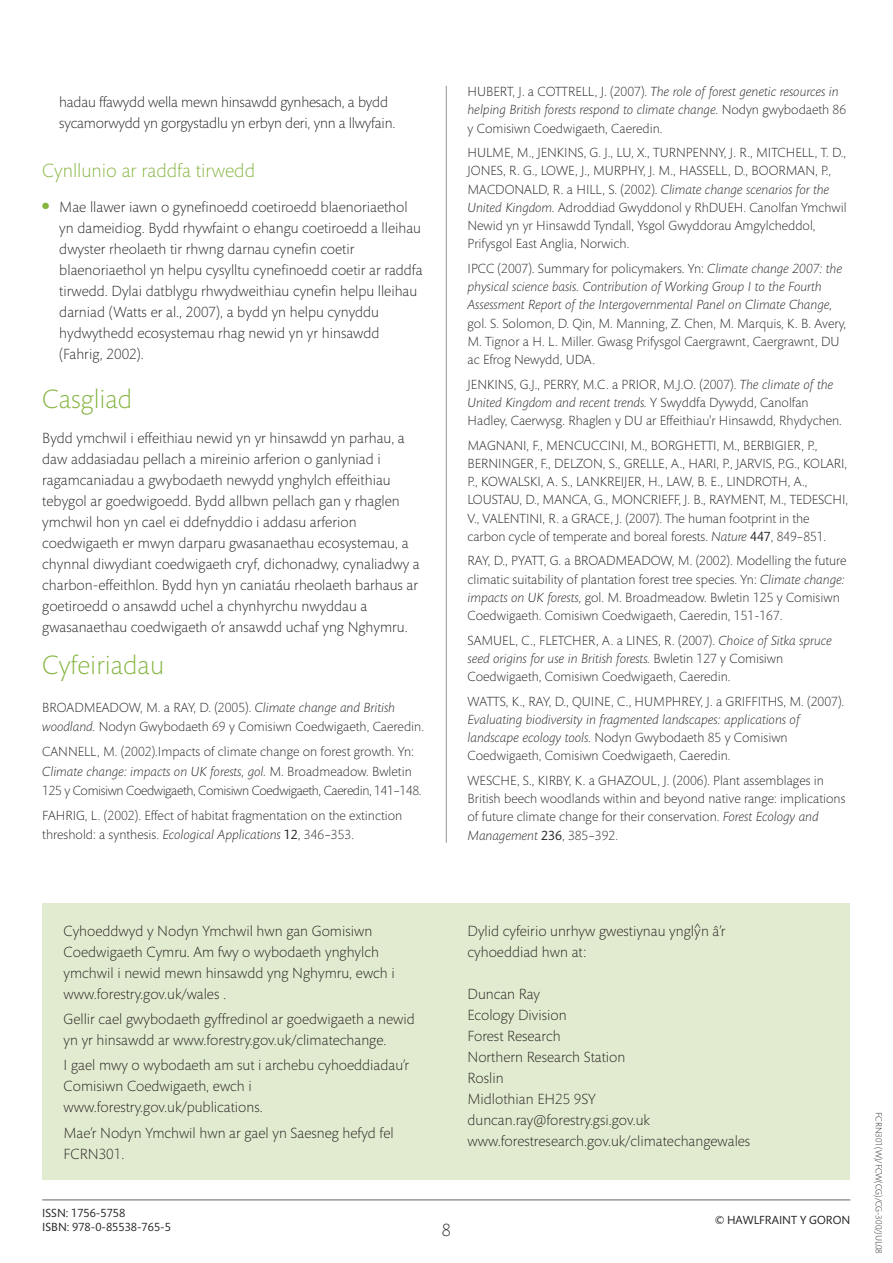
<style>
.page{position:relative;width:893px;height:1263px;background:#fff}
.page>*{position:absolute;margin:0;border:0;box-sizing:border-box;transform-origin:0 0}
.t1{font:300 27px "Mundo Sans";color:#85b43f}
.t2{font:300 19.5px "Mundo Sans";color:#85b43f}
.t3{font:300 18px "Mundo Sans";color:#231f20}
.t4{font:300 15px/21px "Mundo Sans";color:#231f20}
.t5{font:300 13.5px/18.3px "Mundo Sans";color:#231f20}
.t6{font:italic 300 13.5px/18.1px "Mundo Sans";color:#231f20}
.t7{font:300 13.5px/19px "Mundo Sans";letter-spacing:-.03em;color:#231f20}
.t8{font:12px/14.4px "Mundo Sans";color:#231f20}
.t9{font:300 9px "Mundo Sans";color:#231f20}
.s1{font-style:italic}
.s2{font-weight:400}
.s3{font-style:normal}
</style>
<div class="page">
<hr style="left:446px;top:86px;width:1px;height:757px;background:#939598">
<hr style="left:42px;top:1199px;width:808px;height:1px;background:#939598">
<div style="left:42px;top:903px;width:808px;height:276px;background:#e1ebcf"></div>
<p class="t4" style="left:59px;top:93px;width:337px">hadau ffawydd wella mewn hinsawdd gynhesach, a bydd sycamorwydd yn gorgystadlu yn erbyn deri, ynn a llwyfain.</p>
<h2 class="t2" style="left:42px;top:163px;width:214px">Cynllunio ar raddfa tirwedd</h2>
<p class="t4" style="left:59px;top:198px;width:365px;text-indent:-17px"><sup>●</sup> Mae llawer iawn o gynefinoedd coetiroedd blaenoriaethol yn dameidiog. Bydd rhywfaint o ehangu coetiroedd a lleihau dwyster rheolaeth tir rhwng darnau cynefin coetir blaenoriaethol yn helpu cysylltu cynefinoedd coetir ar raddfa tirwedd. Dylai datblygu rhwydweithiau cynefin helpu lleihau darniad (Watts er al., 2007), a bydd yn helpu cynyddu hydwythedd ecosystemau rhag newid yn yr hinsawdd (Fahrig, 2002).</p>
<h1 class="t1" style="left:42px;top:389px;width:91px">Casgliad</h1>
<p class="t4" style="left:42px;top:429px;width:379px">Bydd ymchwil i effeithiau newid yn yr hinsawdd yn parhau, a daw addasiadau pellach a mireinio arferion o ganlyniad i ragamcaniadau a gwybodaeth newydd ynghylch effeithiau tebygol ar goedwigoedd. Bydd allbwn pellach gan y rhaglen ymchwil hon yn cael ei ddefnyddio i addasu arferion coedwigaeth er mwyn darparu gwasanaethau ecosystemau, a chynnal diwydiant coedwigaeth cryf, dichonadwy, cynaliadwy a charbon-effeithlon. Bydd hyn yn caniatáu rheolaeth barhaus ar goetiroedd o ansawdd uchel a chynhyrchu nwyddau a gwasanaethau coedwigaeth o’r ansawdd uchaf yng Nghymru.</p>
<h1 class="t1" style="left:42px;top:654px;width:123px">Cyfeiriadau</h1>
<p class="t5" style="left:42px;top:699px;width:383px;line-height:19px">BROADMEADOW, M. a RAY, D. (2005). <span class="s1">Climate change and British woodland.</span> Nodyn Gwybodaeth 69 y Comisiwn Coedwigaeth, Caeredin.</p>
<p class="t7" style="left:42px;top:744px;width:381px">CANNELL, M. (2002).Impacts of climate change on forest growth. Yn:<br><span class="s1">Climate change: impacts on UK forests, gol.</span> M. Broadmeadow. Bwletin<br>125 y Comisiwn Coedwigaeth, Comisiwn Coedwigaeth, Caeredin, 141–148.</p>
<p class="t5" style="left:42px;top:807px;width:362px;line-height:19px">FAHRIG, L. (2002). Effect of habitat fragmentation on the extinction threshold: a synthesis. <span class="s1">Ecological Applications</span> <span class="s2">12</span>, 346–353.</p>
<p class="t6" style="left:468px;top:84px;width:380px"><span class="s3">HUBERT, J. a COTTRELL, J. (2007).</span> The role of forest genetic resources in helping British forests respond to climate change. <span class="s3">Nodyn gwybodaeth 86 y Comisiwn Coedwigaeth, Caeredin.</span></p>
<p class="t5" style="left:468px;top:145px;width:381px">HULME, M., JENKINS, G. J., LU, X., TURNPENNY, J. R., MITCHELL, T. D., JONES, R. G., LOWE, J., MURPHY, J. M., HASSELL, D., BOORMAN, P., MACDONALD, R. a HILL, S. (2002). <span class="s1">Climate change scenarios for the United Kingdom.</span> Adroddiad Gwyddonol y RhDUEH. Canolfan Ymchwil Newid yn yr Hinsawdd Tyndall, Ysgol Gwyddorau Amgylcheddol, Prifysgol East Anglia, Norwich.</p>
<p class="t6" style="left:468px;top:261px;width:376px"><span class="s3">IPCC (2007). Summary for policymakers. Yn:</span> Climate change 2007: the physical science basis. Contribution of Working Group I to the Fourth<br>Assessment Report of the Intergovernmental Panel on Climate Change,</p>
<p class="t5" style="left:468px;top:315px;width:380px">gol. S. Solomon, D. Qin, M. Manning, Z. Chen, M. Marquis, K. B. Avery,<br>M. Tignor a H. L. Miller. Gwasg Prifysgol Caergrawnt, Caergrawnt, DU ac Efrog Newydd, UDA.</p>
<p class="t5" style="left:468px;top:376px;width:376px">JENKINS, G.J., PERRY, M.C. a PRIOR, M.J.O. (2007). <span class="s1">The climate of the<br>United Kingdom and recent trends.</span> Y Swyddfa Dywydd, Canolfan<br>Hadley, Caerwysg. Rhaglen y DU ar Effeithiau'r Hinsawdd, Rhydychen.</p>
<p class="t5" style="left:468px;top:437px;width:382px">MAGNANI, F., MENCUCCINI, M., BORGHETTI, M., BERBIGIER, P., BERNINGER, F., DELZON, S., GRELLE, A., HARI, P., JARVIS, P.G., KOLARI, P., KOWALSKI, A. S., LANKREIJER, H., LAW, B. E., LINDROTH, A., LOUSTAU, D., MANCA, G., MONCRIEFF, J. B., RAYMENT, M., TEDESCHI, V., VALENTINI, R. a GRACE, J. (2007). The human footprint in the carbon cycle of temperate and boreal forests. <span class="s1">Nature</span> <span class="s2">447</span>, 849–851.</p>
<p class="t5" style="left:468px;top:553px;width:381px">RAY, D., PYATT, G. a BROADMEADOW, M. (2002). Modelling the future climatic suitability of plantation forest tree species. Yn: <span class="s1">Climate change: impacts on UK forests,</span> gol. M. Broadmeadow. Bwletin 125 y Comisiwn Coedwigaeth. Comisiwn Coedwigaeth, Caeredin, 151-167.</p>
<p class="t5" style="left:468px;top:633px;width:366px">SAMUEL, C., FLETCHER, A. a LINES, R. (2007). <span class="s1">Choice of Sitka spruce seed origins for use in British forests.</span> Bwletin 127 y Comisiwn<br>Coedwigaeth, Comisiwn Coedwigaeth, Caeredin.</p>
<p class="t5" style="left:468px;top:694px;width:378px">WATTS, K., RAY, D., QUINE, C., HUMPHREY, J. a GRIFFITHS, M. (2007).</p>
<p class="t6" style="left:468px;top:712px;width:334px">Evaluating biodiversity in fragmented landscapes: applications of landscape ecology tools. <span class="s3">Nodyn Gwybodaeth 85 y Comisiwn<br>Coedwigaeth, Comisiwn Coedwigaeth, Caeredin.</span></p>
<p class="t5" style="left:468px;top:773px;width:380px">WESCHE, S., KIRBY, K. a GHAZOUL, J. (2006). Plant assemblages in British beech woodlands within and beyond native range: implications of future climate change for their conservation. <span class="s1">Forest Ecology and Management</span> <span class="s2">236</span>, 385–392.</p>
<p class="t4" style="left:64px;top:922px;width:333px">Cyhoeddwyd y Nodyn Ymchwil hwn gan Gomisiwn Coedwigaeth Cymru. Am fwy o wybodaeth ynghylch ymchwil i newid mewn hinsawdd yng Nghymru, ewch i www.forestry.gov.uk/wales .</p>
<p class="t4" style="left:64px;top:1010px;width:353px">Gellir cael gwybodaeth gyffredinol ar goedwigaeth a newid yn yr hinsawdd ar www.forestry.gov.uk/climatechange.</p>
<p class="t4" style="left:64px;top:1056px;width:347px">I gael mwy o wybodaeth am sut i archebu cyhoeddiadau’r<br>Comisiwn Coedwigaeth, ewch i www.forestry.gov.uk/publications.</p>
<p class="t4" style="left:64px;top:1124px;width:332px">Mae’r Nodyn Ymchwil hwn ar gael yn Saesneg hefyd fel<br>FCRN301.</p>
<p class="t4" style="left:468px;top:922px;width:259px">Dylid cyfeirio unrhyw gwestiynau yngly^n â’r cyhoeddiad hwn at:</p>
<p class="t4" style="left:468px;top:985px;width:284px">Duncan Ray<br>Ecology Division<br>Forest Research<br>Northern Research Station<br>Roslin<br>Midlothian EH25 9SY duncan.ray@forestry.gsi.gov.uk www.forestresearch.gov.uk/climatechangewales</p>
<p class="t8" style="left:42px;top:1207px;width:130px">ISSN: 1756-5758<br>ISBN: 978-0-85538-765-5</p>
<p class="t8" style="left:715px;top:1214px;width:137px">© HAWLFRAINT Y GORON</p>
<h3 class="t3" style="left:442px;top:1223px;width:11px">8</h3>
<p class="t9" style="left:882px;top:1112px;width:143px;rotate:90deg">FCRN301(W)/FCW(CG)/CG-300/JUL08</p>
</div>
